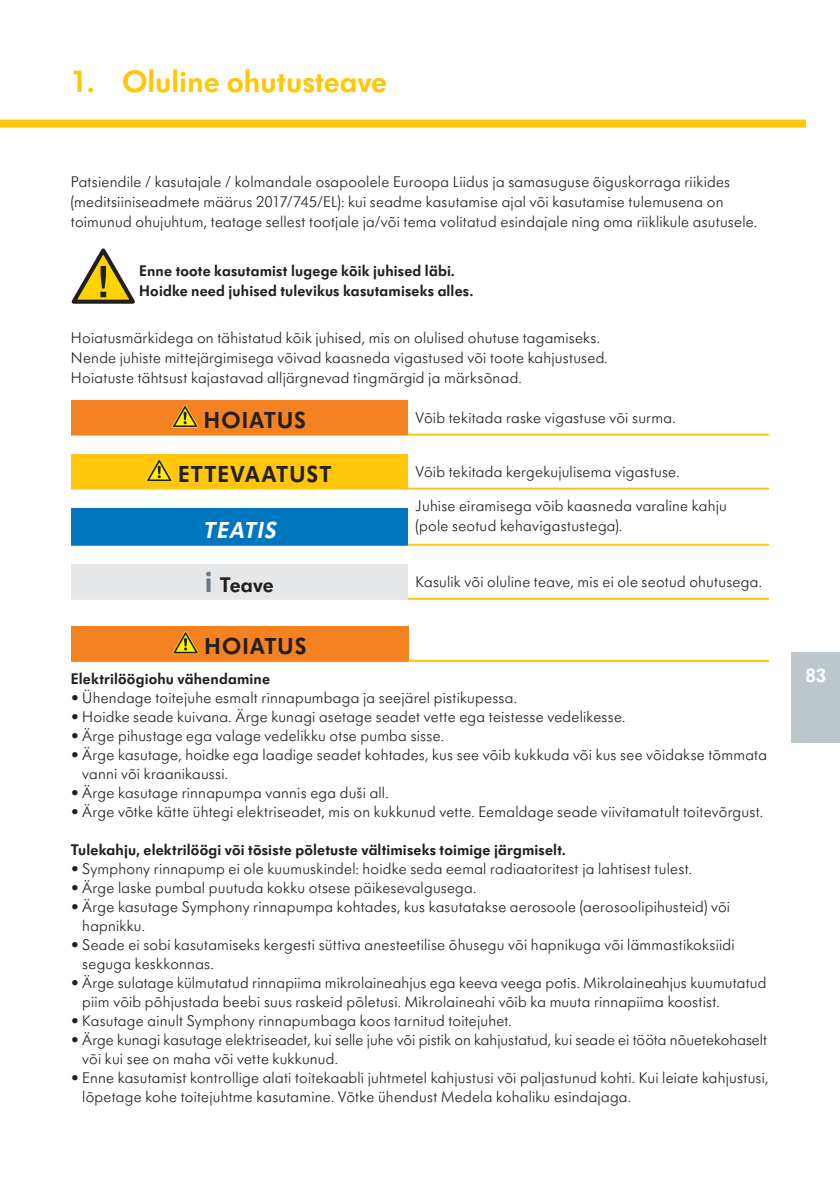
<style>
.page{position:relative;width:840px;height:1191px;background:#fff}
.page>*{position:absolute;margin:0;border:0;box-sizing:border-box;transform-origin:0 0}
.t1{font:600 32px "Futura SB Medela";color:#fec70c}
.t2{font:600 24px "Futura SB Medela";letter-spacing:.055em;color:#231f20}
.t3{font:italic 600 24px "Futura SB Medela";color:#fff}
.t4{font:600 22px "Futura SB Medela";color:#231f20}
.t5{font:600 20px "Futura SB Medela";color:#fff}
.t6{font:300 16px/19px "Futura SB Medela";letter-spacing:.015em;color:#231f20}
.t7{font:600 16px/20px "Futura SB Medela";letter-spacing:.01em;color:#231f20}
.s1{font-size:32px;color:#6b7a83}
</style>
<div class="page">
<div style="left:0;top:120px;width:805px;height:8px;background:#fec70c"></div>
<div style="left:791px;top:652px;width:48px;height:91px;background:#bcc6cb"></div>
<svg style="left:71px;top:248px;width:64px;height:56px"></svg>
<div style="left:71px;top:400px;width:336px;height:34px;background:#f58220"></div>
<div style="left:71px;top:454px;width:336px;height:34px;background:#fec70c"></div>
<div style="left:71px;top:508px;width:336px;height:37px;background:#0076be"></div>
<div style="left:71px;top:565px;width:336px;height:34px;background:#e6e7e9"></div>
<hr style="left:71px;top:433px;width:336px;height:2px;background:#f58220">
<hr style="left:407px;top:433px;width:361px;height:2px;background:#fec70c">
<hr style="left:71px;top:487px;width:336px;height:2px;background:#fec70c">
<hr style="left:407px;top:487px;width:361px;height:2px;background:#fec70c">
<hr style="left:407px;top:544px;width:361px;height:2px;background:#fec70c">
<hr style="left:407px;top:598px;width:361px;height:2px;background:#fec70c">
<hr style="left:71px;top:544px;width:336px;height:2px;background:#0076be">
<hr style="left:71px;top:598px;width:336px;height:2px;background:#e6e7e9">
<svg style="left:172px;top:405px;width:26px;height:23px"></svg>
<svg style="left:146px;top:459px;width:26px;height:23px"></svg>
<div style="left:71px;top:627px;width:337px;height:34px;background:#f58220"></div>
<hr style="left:71px;top:660px;width:337px;height:2px;background:#f58220">
<hr style="left:408px;top:660px;width:360px;height:2px;background:#fec70c">
<svg style="left:172px;top:631px;width:26px;height:23px"></svg>
<h1 class="t1" style="left:71px;top:62px;width:317px">1. Oluline ohutusteave</h1>
<p class="t6" style="left:71px;top:172px;width:687px;line-height:20px">Patsiendile / kasutajale / kolmandale osapoolele Euroopa Liidus ja samasuguse õiguskorraga riikides (meditsiiniseadmete määrus 2017/745/EL): kui seadme kasutamise ajal või kasutamise tulemusena on toimunud ohujuhtum, teatage sellest tootjale ja/või tema volitatud esindajale ning oma riiklikule asutusele.</p>
<p class="t7" style="left:139px;top:261px;width:335px">Enne toote kasutamist lugege kõik juhised läbi.<br>Hoidke need juhised tulevikus kasutamiseks alles.</p>
<p class="t6" style="left:71px;top:328px;width:538px;line-height:20px">Hoiatusmärkidega on tähistatud kõik juhised, mis on olulised ohutuse tagamiseks.<br>Nende juhiste mittejärgimisega võivad kaasneda vigastused või toote kahjustused.<br>Hoiatuste tähtsust kajastavad alljärgnevad tingmärgid ja märksõnad.</p>
<h2 class="t2" style="left:204px;top:405px;width:103px">HOIATUS</h2>
<p class="t6" style="left:415px;top:408px;width:261px">Võib tekitada raske vigastuse või surma.</p>
<h2 class="t2" style="left:178px;top:459px;width:155px">ETTEVAATUST</h2>
<p class="t6" style="left:415px;top:454px;width:312px;line-height:34px">Võib tekitada kergekujulisema vigastuse.<br>Juhise eiramisega võib kaasneda varaline kahju</p>
<p class="t6" style="left:415px;top:516px;width:208px">(pole seotud kehavigastustega).</p>
<h2 class="t3" style="left:203px;top:515px;width:79px">TEATIS</h2>
<h3 class="t4" style="left:205px;top:571px;width:70px"><span class="s1">i</span> Teave</h3>
<p class="t6" style="left:415px;top:572px;width:347px">Kasulik või oluline teave, mis ei ole seotud ohutusega.</p>
<h2 class="t2" style="left:204px;top:632px;width:103px">HOIATUS</h2>
<p class="t7" style="left:71px;top:669px;width:200px">Elektrilöögiohu vähendamine</p>
<p class="t6" style="left:71px;top:688px;width:447px">• Ühendage toitejuhe esmalt rinnapumbaga ja seejärel pistikupessa.</p>
<p class="t6" style="left:71px;top:707px;width:555px">• Hoidke seade kuivana. Ärge kunagi asetage seadet vette ega teistesse vedelikesse.</p>
<p class="t6" style="left:71px;top:726px;width:374px">• Ärge pihustage ega valage vedelikku otse pumba sisse.</p>
<p class="t6" style="left:82px;top:745px;width:686px;text-indent:-11px">• Ärge kasutage, hoidke ega laadige seadet kohtades, kus see võib kukkuda või kus see võidakse tõmmata vanni või kraanikaussi.</p>
<p class="t6" style="left:71px;top:783px;width:319px">• Ärge kasutage rinnapumpa vannis ega duši all.</p>
<p class="t6" style="left:71px;top:802px;width:693px">• Ärge võtke kätte ühtegi elektriseadet, mis on kukkunud vette. Eemaldage seade viivitamatult toitevõrgust.</p>
<p class="t7" style="left:71px;top:840px;width:496px">Tulekahju, elektrilöögi või tõsiste põletuste vältimiseks toimige järgmiselt.</p>
<p class="t6" style="left:71px;top:859px;width:622px">• Symphony rinnapump ei ole kuumuskindel: hoidke seda eemal radiaatoritest ja lahtisest tulest.</p>
<p class="t6" style="left:71px;top:878px;width:407px">• Ärge laske pumbal puutuda kokku otsese päikesevalgusega.</p>
<p class="t6" style="left:82px;top:897px;width:649px;text-indent:-11px">• Ärge kasutage Symphony rinnapumpa kohtades, kus kasutatakse aerosoole (aerosoolipihusteid) või hapnikku.</p>
<p class="t6" style="left:82px;top:935px;width:653px;text-indent:-11px">• Seade ei sobi kasutamiseks kergesti süttiva anesteetilise õhusegu või hapnikuga või lämmastikoksiidi seguga keskkonnas.</p>
<p class="t6" style="left:82px;top:973px;width:685px;text-indent:-11px">• Ärge sulatage külmutatud rinnapiima mikrolaineahjus ega keeva veega potis. Mikrolaineahjus kuumutatud piim võib põhjustada beebi suus raskeid põletusi. Mikrolaineahi võib ka muuta rinnapiima koostist.</p>
<p class="t6" style="left:71px;top:1011px;width:442px">• Kasutage ainult Symphony rinnapumbaga koos tarnitud toitejuhet.</p>
<p class="t6" style="left:82px;top:1030px;width:686px;text-indent:-11px">• Ärge kunagi kasutage elektriseadet, kui selle juhe või pistik on kahjustatud, kui seade ei tööta nõuetekohaselt või kui see on maha või vette kukkunud.</p>
<p class="t6" style="left:82px;top:1068px;width:687px;text-indent:-11px">• Enne kasutamist kontrollige alati toitekaabli juhtmetel kahjustusi või paljastunud kohti. Kui leiate kahjustusi, lõpetage kohe toitejuhtme kasutamine. Võtke ühendust Medela kohaliku esindajaga.</p>
<p class="t5" style="left:805px;top:663px;width:22px">83</p>
</div>
